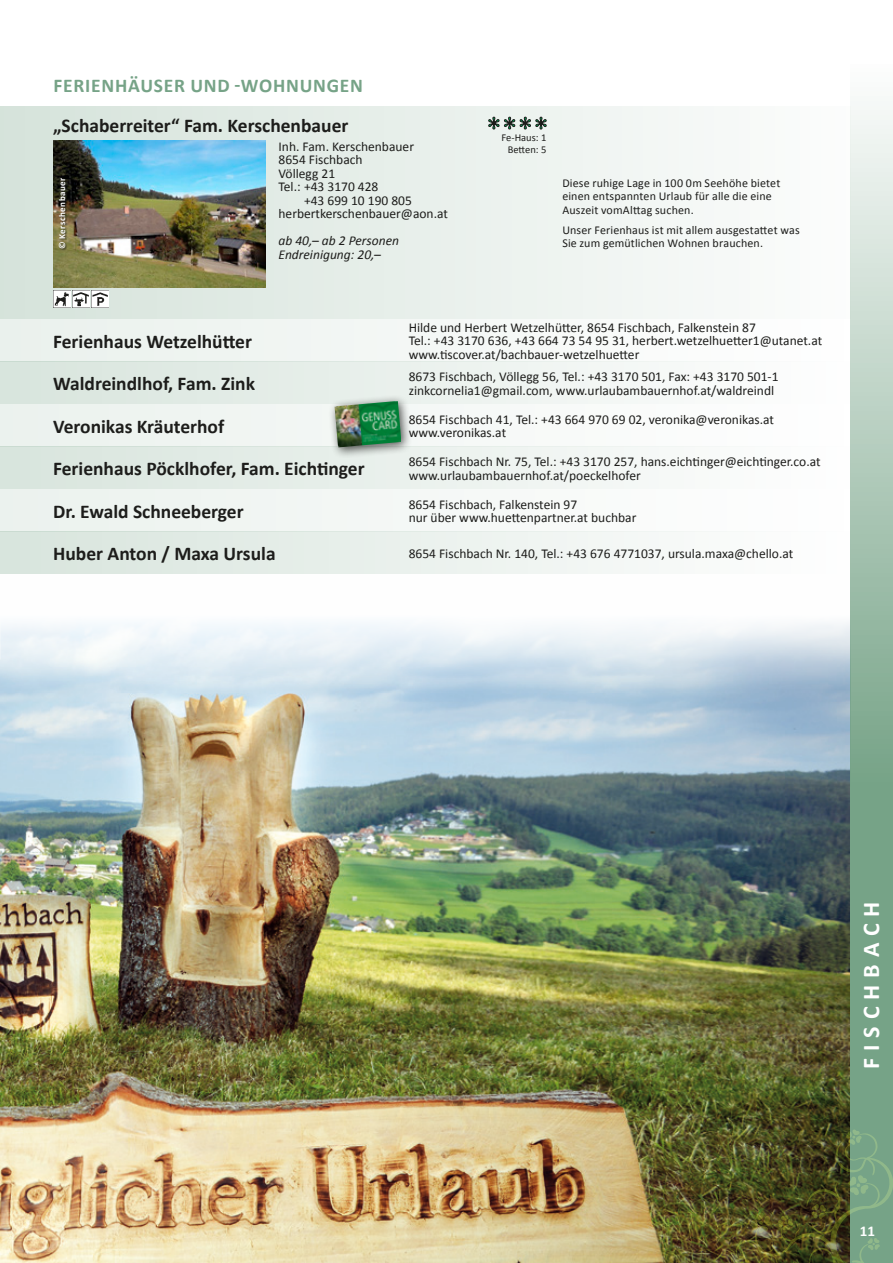
<style>
.page{position:relative;width:893px;height:1263px;background:#fff}
.page>*{position:absolute;margin:0;border:0;box-sizing:border-box;transform-origin:0 0}
.t1{font:700 24px "Calibri";letter-spacing:.29em;color:#fff}
.t2{font:700 19.5px "Calibri";color:#1d1d1b}
.t3{font:700 19.5px "Calibri";letter-spacing:.04em;color:#76a387}
.t4{font:700 15px "Calibri";color:#fff}
.t5{font:13.5px/13.5px "Calibri";color:#1d1d1b}
.t6{font:italic 13.5px/13.5px "Calibri";color:#1d1d1b}
.t7{font:12px/13.5px "Calibri";letter-spacing:.01em;color:#1d1d1b}
.t8{font:10.5px/12px "Calibri";color:#1d1d1b;text-align:center}
.t9{font:700 9px "Calibri";letter-spacing:.05em;color:#fff}
</style>
<div class="page">
<img style="left:0;top:623px;width:850px;height:640px">
<div style="left:0;top:106px;width:850px;height:213px;background:linear-gradient(to right,#d2e1da,#fdfdfc)"></div>
<img style="left:53px;top:141px;width:213px;height:146px">
<svg style="left:488px;top:117px;width:59px;height:13px"></svg>
<img style="left:53px;top:290px;width:17px;height:17px">
<img style="left:72px;top:290px;width:17px;height:17px">
<img style="left:91px;top:290px;width:17px;height:17px">
<div style="left:0;top:319px;width:850px;height:42px;background:#f4f7f5"></div>
<div style="left:0;top:446px;width:850px;height:43px;background:linear-gradient(to right,#d8e5dd,#fefefe)"></div>
<div style="left:0;top:361px;width:850px;height:43px;background:linear-gradient(to right,#d8e5dd,#fefefe)"></div>
<div style="left:0;top:531px;width:850px;height:43px;background:linear-gradient(to right,#d8e5dd,#fefefe)"></div>
<div style="left:0;top:404px;width:850px;height:42px;background:#f6f9f7"></div>
<div style="left:0;top:489px;width:850px;height:42px;background:#f4f8f6"></div>
<hr style="left:0;top:319px;width:1px;height:42px;background:#76a387">
<hr style="left:0;top:361px;width:1px;height:43px;background:#76a387">
<hr style="left:0;top:446px;width:1px;height:213px;background:#76a387">
<hr style="left:0;top:106px;width:1px;height:213px;background:#76a387">
<svg style="left:850px;top:106px;width:43px;height:1023px;background:#a0bfab"></svg>
<div style="left:328px;top:395px;width:84px;height:63px;background:#1d1d1b;opacity:.75"></div>
<img style="left:334px;top:401px;width:67px;height:46px">
<div style="left:58px;top:177px;width:10px;height:74px;background:#1d1d1b;opacity:.75"></div>
<svg style="left:735px;top:1129px;width:158px;height:134px;background:#57613b"></svg>
<h2 class="t3" style="left:54px;top:72px;width:311px">FERIENHÄUSER UND -WOHNUNGEN</h2>
<h2 class="t2" style="left:53px;top:111px;width:297px">„Schaberreiter“ Fam. Kerschenbauer</h2>
<p class="t9" style="left:56px;top:249px;width:73px;rotate:-90deg">© Kerschenbauer</p>
<p class="t5" style="left:279px;top:139px;width:137px">Inh. Fam. Kerschenbauer<br>8654 Fischbach<br>Völlegg 21<br>Tel.: +43 3170 428</p>
<p class="t5" style="left:279px;top:193px;width:171px;text-indent:26px">+43 699 10 190 805 herbertkerschenbauer@aon.at</p>
<p class="t6" style="left:279px;top:233px;width:122px">ab 40,– ab 2 Personen<br>Endreinigung: 20,–</p>
<p class="t8" style="left:502px;top:131px;width:46px">Fe-Haus: 1<br>Betten: 5</p>
<p class="t7" style="left:562px;top:176px;width:219px">Diese ruhige Lage in 100 0m Seehöhe bietet einen entspannten Urlaub für alle die eine<br>Auszeit vomAlttag suchen.</p>
<p class="t7" style="left:562px;top:223px;width:239px">Unser Ferienhaus ist mit allem ausgestattet was<br>Sie zum gemütlichen Wohnen brauchen.</p>
<h2 class="t2" style="left:53px;top:327px;width:200px">Ferienhaus Wetzelhütter</h2>
<p class="t5" style="left:409px;top:320px;width:415px">Hilde und Herbert Wetzelhütter, 8654 Fischbach, Falkenstein 87<br>Tel.: +43 3170 636, +43 664 73 54 95 31, herbert.wetzelhuetter1@utanet.at www.tiscover.at/bachbauer-wetzelhuetter</p>
<h2 class="t2" style="left:53px;top:370px;width:203px">Waldreindlhof, Fam. Zink</h2>
<p class="t5" style="left:409px;top:369px;width:371px">8673 Fischbach, Völlegg 56, Tel.: +43 3170 501, Fax: +43 3170 501-1 zinkcornelia1@gmail.com, www.urlaubambauernhof.at/waldreindl</p>
<h2 class="t2" style="left:53px;top:412px;width:173px">Veronikas Kräuterhof</h2>
<p class="t5" style="left:409px;top:412px;width:367px">8654 Fischbach 41, Tel.: +43 664 970 69 02, veronika@veronikas.at www.veronikas.at</p>
<h2 class="t2" style="left:53px;top:455px;width:313px">Ferienhaus Pöcklhofer, Fam. Eichtinger</h2>
<p class="t5" style="left:409px;top:454px;width:413px">8654 Fischbach Nr. 75, Tel.: +43 3170 257, hans.eichtinger@eichtinger.co.at www.urlaubambauernhof.at/poeckelhofer</p>
<h2 class="t2" style="left:53px;top:497px;width:192px">Dr. Ewald Schneeberger</h2>
<p class="t5" style="left:409px;top:497px;width:229px">8654 Fischbach, Falkenstein 97<br>nur über www.huettenpartner.at buchbar</p>
<h2 class="t2" style="left:53px;top:540px;width:224px">Huber Anton / Maxa Ursula</h2>
<p class="t5" style="left:409px;top:546px;width:386px">8654 Fischbach Nr. 140, Tel.: +43 676 4771037, ursula.maxa@chello.at</p>
<h1 class="t1" style="left:854px;top:1069px;width:169px;rotate:-90deg">FISCHBACH</h1>
<p class="t4" style="left:860px;top:1220px;width:17px">11</p>
</div>
